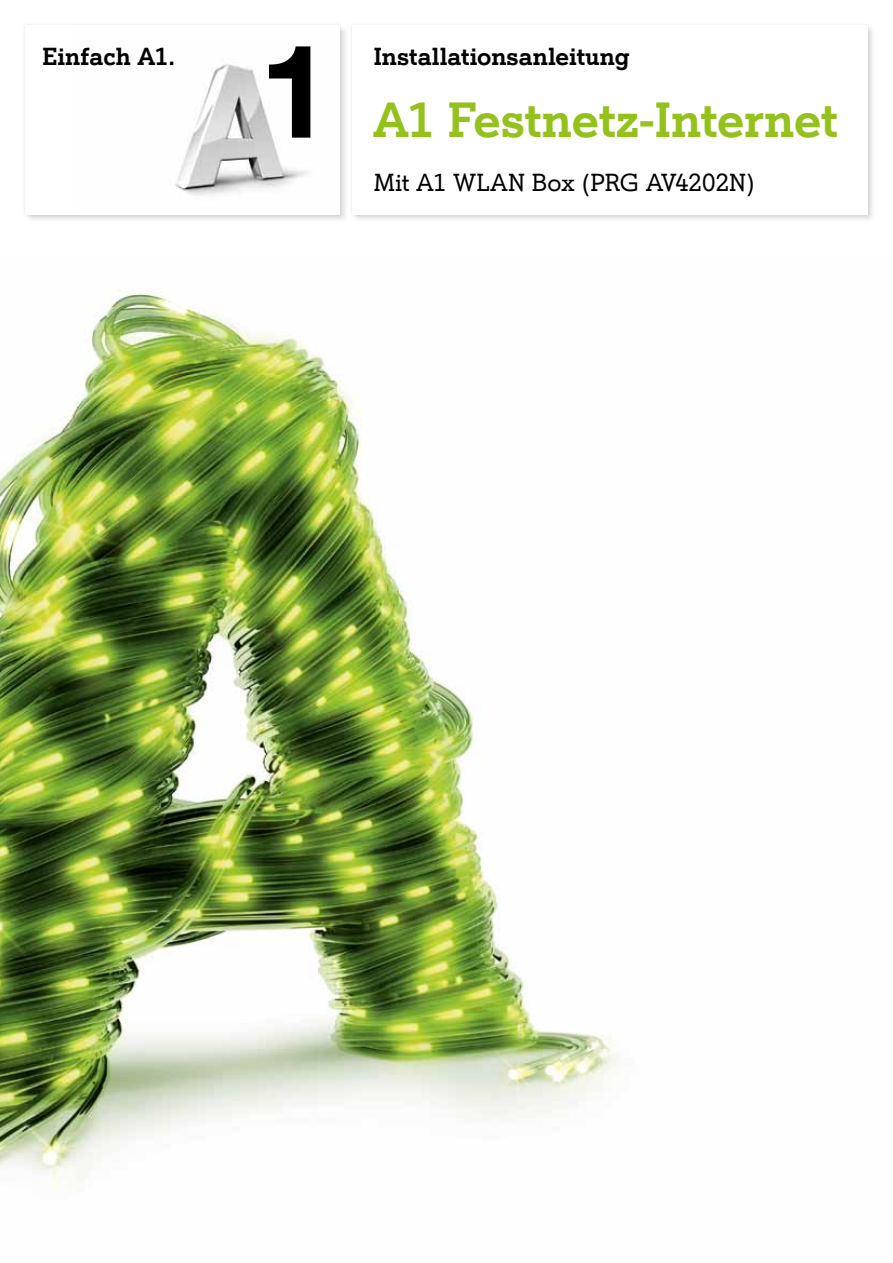
<style>
.page{position:relative;width:893px;height:1263px;background:#fff}
.page>*{position:absolute;margin:0;border:0;box-sizing:border-box;transform-origin:0 0}
.t1{font:700 48px "A1 Einfach";letter-spacing:-.015em;color:#94c11c}
.t2{font:700 24px "A1 Einfach";color:#000}
.t3{font:500 24px "A1 Einfach";color:#000}
</style>
<div class="page">
<div style="left:25px;top:25px;width:323px;height:198px;background:#f4f4f4"></div>
<div style="left:22px;top:22px;width:321px;height:196px;background:#000;opacity:.12"></div>
<div style="left:26px;top:26px;width:314px;height:189px;background:#fff"></div>
<img style="left:175px;top:46px;width:136px;height:150px">
<svg style="left:269px;top:46px;width:41px;height:92px"></svg>
<img style="left:0;top:289px;width:616px;height:898px">
<div style="left:352px;top:25px;width:524px;height:199px;background:#f9f9f9"></div>
<div style="left:349px;top:22px;width:522px;height:196px;background:#000;opacity:.12"></div>
<div style="left:352px;top:26px;width:515px;height:189px;background:#fff"></div>
<p class="t2" style="left:43px;top:41px;width:134px">Einfach A1.</p>
<p class="t2" style="left:374px;top:41px;width:258px">Installationsanleitung</p>
<h1 class="t1" style="left:374px;top:89px;width:466px">A1 Festnetz-Internet</h1>
<p class="t3" style="left:374px;top:167px;width:383px">Mit A1 WLAN Box (PRG AV4202N)</p>
</div>
